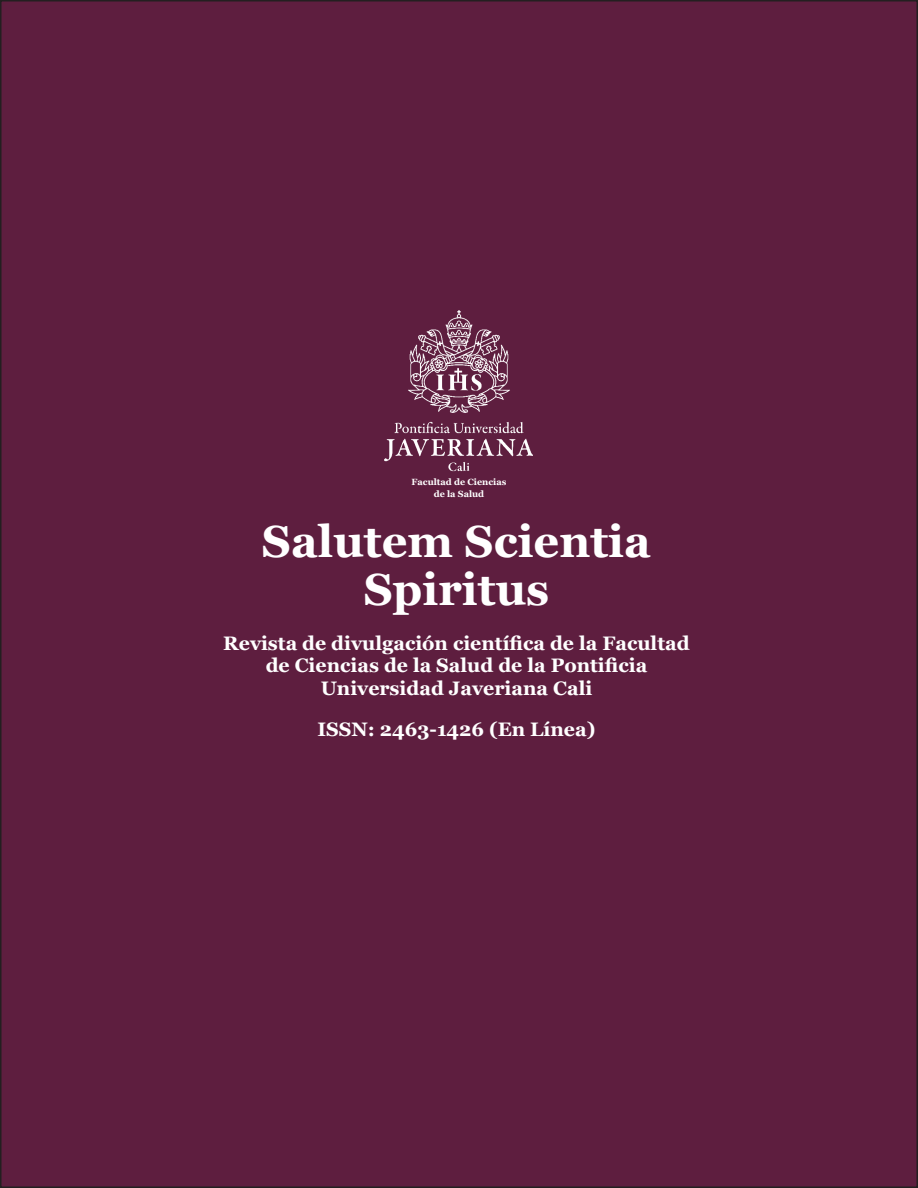
<style>
.page{position:relative;width:918px;height:1188px;background:#fff}
.page>*{position:absolute;margin:0;border:0;box-sizing:border-box;transform-origin:0 0}
.t1{font:700 45px/48px "Georgia";color:#fff;text-align:center}
.t2{font:700 19.5px/22.5px "Georgia";color:#fff;text-align:center}
.t3{font:700 9px/12px "Georgia";color:#fff;text-align:center}
</style>
<div class="page">
<div style="left:1px;top:1px;width:916px;height:1186px;background:#5e1e3f"></div>
<img style="left:384px;top:311px;width:148px;height:161px">
<p class="t3" style="left:412px;top:476px;width:96px">Facultad de Ciencias de la Salud</p>
<h1 class="t1" style="left:262px;top:517px;width:391px">Salutem Scientia<br>Spiritus</h1>
<p class="t2" style="left:223px;top:632px;width:468px">Revista de divulgación científica de la Facultad de Ciencias de la Salud de la Pontificia<br>Universidad Javeriana Cali</p>
<p class="t2" style="left:317px;top:718px;width:279px">ISSN: 2463-1426 (En Línea)</p>
</div>
